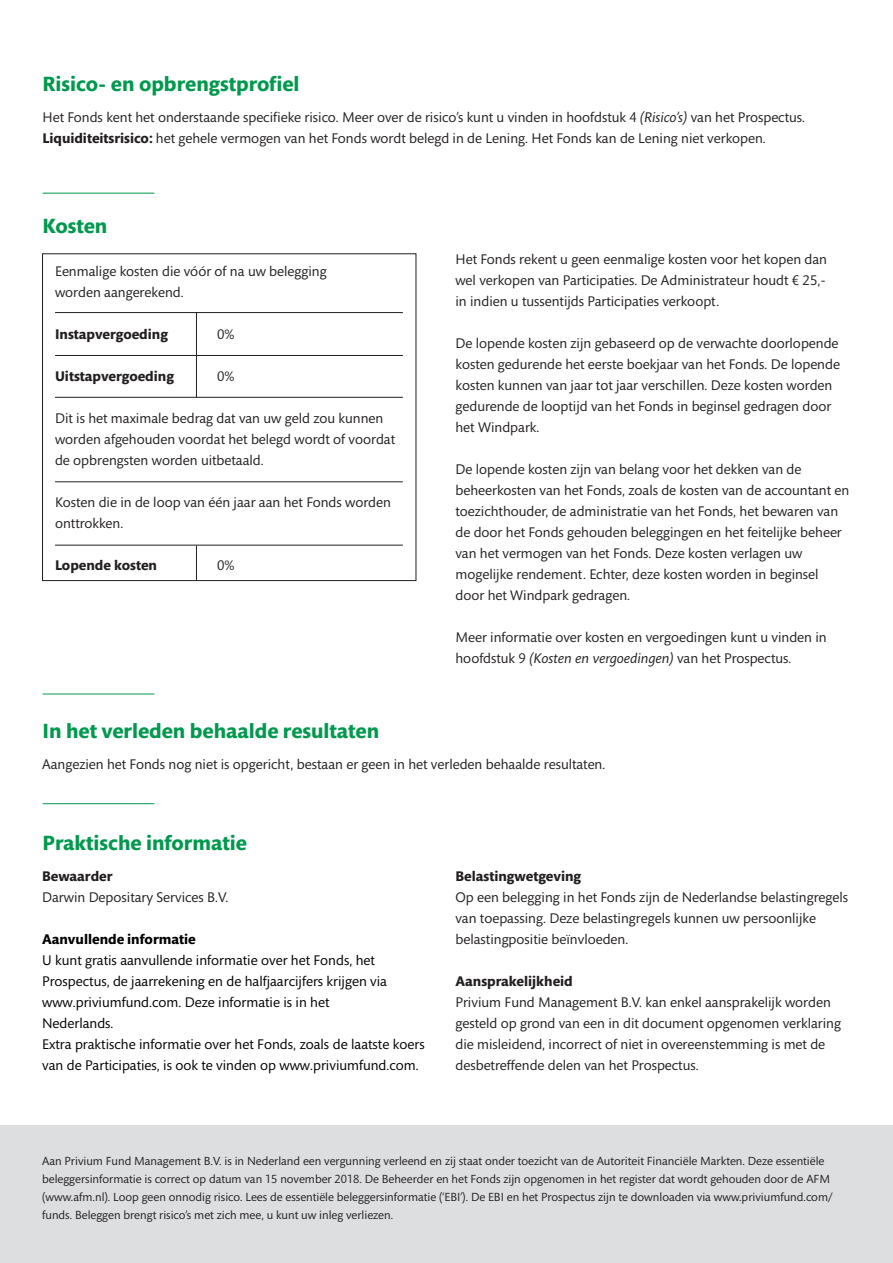
<style>
.page{position:relative;width:893px;height:1263px;background:#fff}
.page>*{position:absolute;margin:0;border:0;box-sizing:border-box;transform-origin:0 0}
.t1{font:700 21px "Mundo Sans";color:#00994e}
.t2{font:14.25px/21px "Mundo Sans";color:#231f20}
.t3{font:14.25px/21px "Mundo Sans";color:#000}
.t4{font:700 14.25px "Mundo Sans";color:#231f20}
.t5{font:700 14.25px "Mundo Sans";color:#000}
.t6{font:12px/18px "Mundo Sans";color:#231f20}
.s1{font-style:italic}
.s2{font-weight:700}
</style>
<div class="page">
<div style="left:0;top:1125px;width:893px;height:138px;background:#dddee0"></div>
<hr style="left:43px;top:803px;width:111px;height:1px;background:#00994e">
<div style="left:42px;top:253px;width:374px;height:328px;border:1px solid #231f20"></div>
<hr style="left:55px;top:312px;width:348px;height:1px;background:#231f20">
<hr style="left:55px;top:355px;width:348px;height:1px;background:#231f20">
<hr style="left:55px;top:397px;width:348px;height:1px;background:#231f20">
<hr style="left:55px;top:481px;width:348px;height:1px;background:#231f20">
<hr style="left:55px;top:545px;width:348px;height:1px;background:#231f20">
<hr style="left:196px;top:312px;width:1px;height:86px;background:#231f20">
<hr style="left:196px;top:545px;width:1px;height:36px;background:#231f20">
<hr style="left:43px;top:694px;width:111px;height:1px;background:#00994e">
<hr style="left:43px;top:193px;width:111px;height:1px;background:#00994e">
<p class="t1" style="left:43px;top:72px;width:258px">Risico- en opbrengstprofiel</p>
<p class="t2" style="left:43px;top:107px;width:764px">Het Fonds kent het onderstaande specifieke risico. Meer over de risico’s kunt u vinden in hoofdstuk 4 <span class="s1">(Risico’s)</span> van het Prospectus.<br><span class="s2">Liquiditeitsrisico:</span> het gehele vermogen van het Fonds wordt belegd in de Lening. Het Fonds kan de Lening niet verkopen.</p>
<p class="t1" style="left:43px;top:215px;width:66px">Kosten</p>
<p class="t2" style="left:55px;top:261px;width:273px">Eenmalige kosten die vóór of na uw belegging worden aangerekend.</p>
<p class="t4" style="left:55px;top:326px;width:114px">Instapvergoeding</p>
<p class="t2" style="left:217px;top:324px;width:19px">0%</p>
<p class="t4" style="left:55px;top:368px;width:120px">Uitstapvergoeding</p>
<p class="t2" style="left:217px;top:366px;width:19px">0%</p>
<p class="t2" style="left:55px;top:408px;width:342px">Dit is het maximale bedrag dat van uw geld zou kunnen worden afgehouden voordat het belegd wordt of voordat de opbrengsten worden uitbetaald.</p>
<p class="t2" style="left:55px;top:492px;width:337px">Kosten die in de loop van één jaar aan het Fonds worden onttrokken.</p>
<p class="t4" style="left:55px;top:557px;width:103px">Lopende kosten</p>
<p class="t2" style="left:217px;top:555px;width:19px">0%</p>
<p class="t2" style="left:455px;top:249px;width:373px;text-align:justify">Het Fonds rekent u geen eenmalige kosten voor het kopen dan wel verkopen van Participaties. De Administrateur houdt € 25,- in indien u tussentijds Participaties verkoopt.</p>
<p class="t2" style="left:455px;top:333px;width:386px">De lopende kosten zijn gebaseerd op de verwachte doorlopende kosten gedurende het eerste boekjaar van het Fonds. De lopende kosten kunnen van jaar tot jaar verschillen. Deze kosten worden gedurende de looptijd van het Fonds in beginsel gedragen door het Windpark.</p>
<p class="t2" style="left:455px;top:459px;width:395px">De lopende kosten zijn van belang voor het dekken van de beheerkosten van het Fonds, zoals de kosten van de accountant en toezichthouder, de administratie van het Fonds, het bewaren van de door het Fonds gehouden beleggingen en het feitelijke beheer van het vermogen van het Fonds. Deze kosten verlagen uw mogelijke rendement. Echter, deze kosten worden in beginsel door het Windpark gedragen.</p>
<p class="t2" style="left:455px;top:627px;width:373px">Meer informatie over kosten en vergoedingen kunt u vinden in hoofdstuk 9 <span class="s1">(Kosten en vergoedingen)</span> van het Prospectus.</p>
<p class="t1" style="left:43px;top:720px;width:338px">In het verleden behaalde resultaten</p>
<p class="t2" style="left:42px;top:754px;width:565px">Aangezien het Fonds nog niet is opgericht, bestaan er geen in het verleden behaalde resultaten.</p>
<p class="t1" style="left:43px;top:831px;width:206px">Praktische informatie</p>
<p class="t4" style="left:42px;top:868px;width:72px">Bewaarder</p>
<p class="t2" style="left:42px;top:887px;width:188px">Darwin Depositary Services B.V.</p>
<p class="t5" style="left:42px;top:931px;width:155px">Aanvullende informatie</p>
<p class="t3" style="left:42px;top:950px;width:346px">U kunt gratis aanvullende informatie over het Fonds, het Prospectus, de jaarrekening en de halfjaarcijfers krijgen via www.priviumfund.com. Deze informatie is in het Nederlands.</p>
<p class="t3" style="left:42px;top:1034px;width:384px">Extra praktische informatie over het Fonds, zoals de laatste koers van de Participaties, is ook te vinden op www.priviumfund.com.</p>
<p class="t4" style="left:455px;top:868px;width:127px">Belastingwetgeving</p>
<p class="t2" style="left:455px;top:887px;width:394px">Op een belegging in het Fonds zijn de Nederlandse belastingregels van toepassing. Deze belastingregels kunnen uw persoonlijke belastingpositie beïnvloeden.</p>
<p class="t4" style="left:455px;top:973px;width:119px">Aansprakelijkheid</p>
<p class="t2" style="left:455px;top:992px;width:387px">Privium Fund Management B.V. kan enkel aansprakelijk worden gesteld op grond van een in dit document opgenomen verklaring die misleidend, incorrect of niet in overeenstemming is met de desbetreffende delen van het Prospectus.</p>
<p class="t6" style="left:42px;top:1152px;width:792px">Aan Privium Fund Management B.V. is in Nederland een vergunning verleend en zij staat onder toezicht van de Autoriteit Financiële Markten. Deze essentiële beleggersinformatie is correct op datum van 15 november 2018. De Beheerder en het Fonds zijn opgenomen in het register dat wordt gehouden door de AFM (www.afm.nl). Loop geen onnodig risico. Lees de essentiële beleggersinformatie (‘EBI’). De EBI en het Prospectus zijn te downloaden via www.priviumfund.com/ funds. Beleggen brengt risico’s met zich mee, u kunt uw inleg verliezen.</p>
</div>
